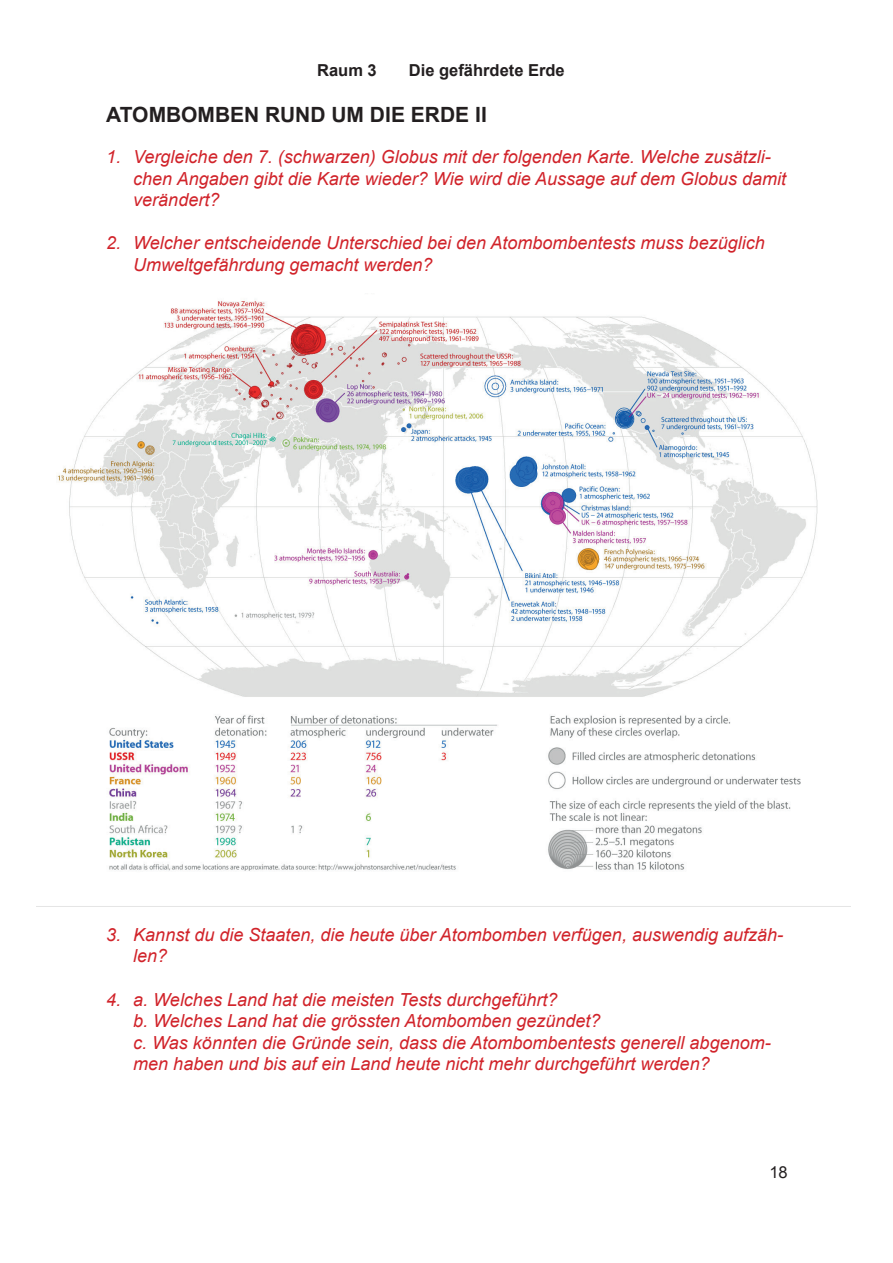
<style>
.page{position:relative;width:893px;height:1263px;background:#fff}
.page>*{position:absolute;margin:0;border:0;box-sizing:border-box;transform-origin:0 0}
.t1{font:700 21px "Arial";color:#231f20}
.t2{font:italic 18px/21.6px "Arial";color:#d1232a}
.t3{font:700 16.5px "Arial";color:#231f20}
.t4{font:16.5px "Arial";color:#231f20}
</style>
<div class="page">
<img style="left:36px;top:301px;width:815px;height:606px">
<p class="t3" style="left:317px;top:59px;width:61px">Raum 3</p>
<p class="t3" style="left:409px;top:59px;width:157px">Die gefährdete Erde</p>
<p class="t1" style="left:106px;top:100px;width:382px">ATOMBOMBEN RUND UM DIE ERDE II</p>
<p class="t2" style="left:133px;top:146px;width:654px;text-indent:-27px">1. Vergleiche den 7. (schwarzen) Globus mit der folgenden Karte. Welche zusätzli&shy;chen Angaben gibt die Karte wieder? Wie wird die Aussage auf dem Globus damit verändert?</p>
<p class="t2" style="left:133px;top:233px;width:633px;text-indent:-27px">2. Welcher entscheidende Unterschied bei den Atombombentests muss bezüglich<br>Umweltgefährdung gemacht werden?</p>
<p class="t2" style="left:133px;top:924px;width:651px;text-indent:-27px">3. Kannst du die Staaten, die heute über Atombomben verfügen, auswendig aufzäh&shy;len?</p>
<p class="t2" style="left:133px;top:989px;width:639px;text-indent:-27px">4. a. Welches Land hat die meisten Tests durchgeführt?<br>b. Welches Land hat die grössten Atombomben gezündet?<br>c. Was könnten die Gründe sein, dass die Atombombentests generell abgenom&shy;men haben und bis auf ein Land heute nicht mehr durchgeführt werden?</p>
<p class="t4" style="left:769px;top:1162px;width:20px">18</p>
</div>
